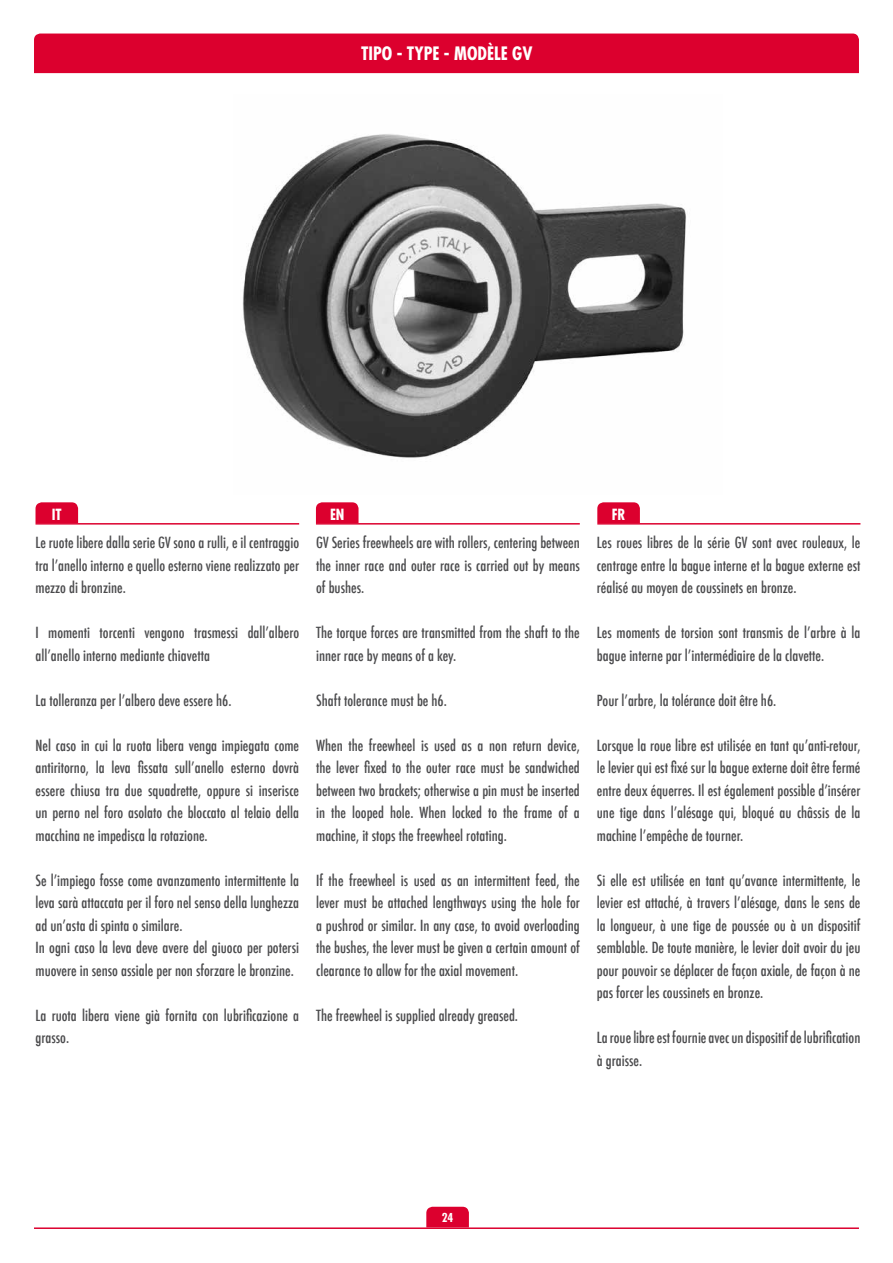
<style>
.page{position:relative;width:893px;height:1263px;background:#fff}
.page>*{position:absolute;margin:0;border:0;box-sizing:border-box;transform-origin:0 0}
.t1{font:700 condensed 18px "Futura LT";color:#fff}
.t2{font:500 condensed 15px/22.5px "Futura";color:#4b4b4d;text-align:justify}
.t3{font:700 condensed 15px "Futura LT";color:#fff}
.t4{font:700 condensed 12px "Futura LT";color:#fff}
</style>
<div class="page">
<hr style="left:34px;top:1227px;width:825px;height:2px;background:#dc002e">
<svg style="left:426px;top:1207px;width:43px;height:20px"></svg>
<div style="left:34px;top:34px;width:825px;height:39px;background:#dc002e"></div>
<hr style="left:36px;top:523px;width:263px;height:2px;background:#dc002e">
<svg style="left:36px;top:502px;width:42px;height:21px"></svg>
<hr style="left:316px;top:523px;width:264px;height:2px;background:#dc002e">
<svg style="left:316px;top:502px;width:43px;height:21px"></svg>
<hr style="left:597px;top:523px;width:263px;height:2px;background:#dc002e">
<svg style="left:597px;top:502px;width:43px;height:21px"></svg>
<img style="left:242px;top:134px;width:444px;height:324px">
<p class="t1" style="left:361px;top:42px;width:162px">TI PO - TYPE - MODÈLE GV</p>
<p class="t3" style="left:52px;top:505px;width:11px">IT</p>
<p class="t3" style="left:330px;top:505px;width:8px">EN</p>
<p class="t3" style="left:612px;top:505px;width:15px">FR</p>
<p class="t2" style="left:36px;top:531px;width:265px">Le ruote libere dalla serie GV sono a rulli, e il centraggio tra l’anello interno e quello esterno viene realizzato per mezzo di bronzine.</p>
<p class="t2" style="left:36px;top:621px;width:265px">I momenti torcenti vengono trasmessi dall’albero all’anello interno mediante chiavetta</p>
<p class="t2" style="left:36px;top:689px;width:198px">La tolleranza per l’albero deve essere h6.</p>
<p class="t2" style="left:36px;top:734px;width:265px">Nel caso in cui la ruota libera venga impiegata come antiritorno, la leva fissata sull’anello esterno dovrà essere chiusa tra due squadrette, oppure si inserisce un perno nel foro asolato che bloccato al telaio della macchina ne impedisca la rotazione.</p>
<p class="t2" style="left:36px;top:869px;width:265px;text-align:left">Se l’impiego fosse come avanzamento intermittente la leva sarà attaccata per il foro nel senso della lunghezza ad un’asta di spinta o similare.<br>In ogni caso la leva deve avere del giuoco per potersi muovere in senso assiale per non sforzare le bronzine.</p>
<p class="t2" style="left:36px;top:1004px;width:265px">La ruota libera viene già fornita con lubrificazione a grasso.</p>
<p class="t2" style="left:597px;top:531px;width:265px">Les roues libres de la série GV sont avec rouleaux, le centrage entre la bague interne et la bague externe est réalisé au moyen de coussinets en bronze.</p>
<p class="t2" style="left:597px;top:621px;width:265px">Les moments de torsion sont transmis de l’arbre à la bague interne par l’intermédiaire de la clavette.</p>
<p class="t2" style="left:597px;top:689px;width:181px">Pour l’arbre, la tolérance doit être h6.</p>
<p class="t2" style="left:597px;top:734px;width:265px">Lorsque la roue libre est utilisée en tant qu’anti-retour, le levier qui est fixé sur la bague externe doit être fermé entre deux équerres. Il est également possible d’insérer une tige dans l’alésage qui, bloqué au châssis de la machine l’empêche de tourner.</p>
<p class="t2" style="left:597px;top:869px;width:265px">Si elle est utilisée en tant qu’avance intermittente, le levier est attaché, à travers l’alésage, dans le sens de la longueur, à une tige de poussée ou à un dispositif semblable. De toute manière, le levier doit avoir du jeu pour pouvoir se déplacer de façon axiale, de façon à ne pas forcer les coussinets en bronze.</p>
<p class="t2" style="left:597px;top:1026px;width:265px">La roue libre est fournie avec un dispositif de lubrification à graisse.</p>
<p class="t2" style="left:316px;top:531px;width:265px">GV Series freewheels are with rollers, centering between the inner race and outer race is carried out by means of bushes.</p>
<p class="t2" style="left:316px;top:621px;width:265px">The torque forces are transmitted from the shaft to the inner race by means of a key.</p>
<p class="t2" style="left:316px;top:689px;width:132px">Shaft tolerance must be h6.</p>
<p class="t2" style="left:316px;top:734px;width:265px">When the freewheel is used as a non return device, the lever fixed to the outer race must be sandwiched between two brackets; otherwise a pin must be inserted in the looped hole. When locked to the frame of a machine, it stops the freewheel rotating.</p>
<p class="t2" style="left:316px;top:869px;width:265px">If the freewheel is used as an intermittent feed, the lever must be attached lengthways using the hole for a pushrod or similar. In any case, to avoid overloading the bushes, the lever must be given a certain amount of clearance to allow for the axial movement.</p>
<p class="t2" style="left:316px;top:1004px;width:203px">The freewheel is supplied already greased.</p>
<p class="t4" style="left:442px;top:1210px;width:13px">24</p>
</div>
